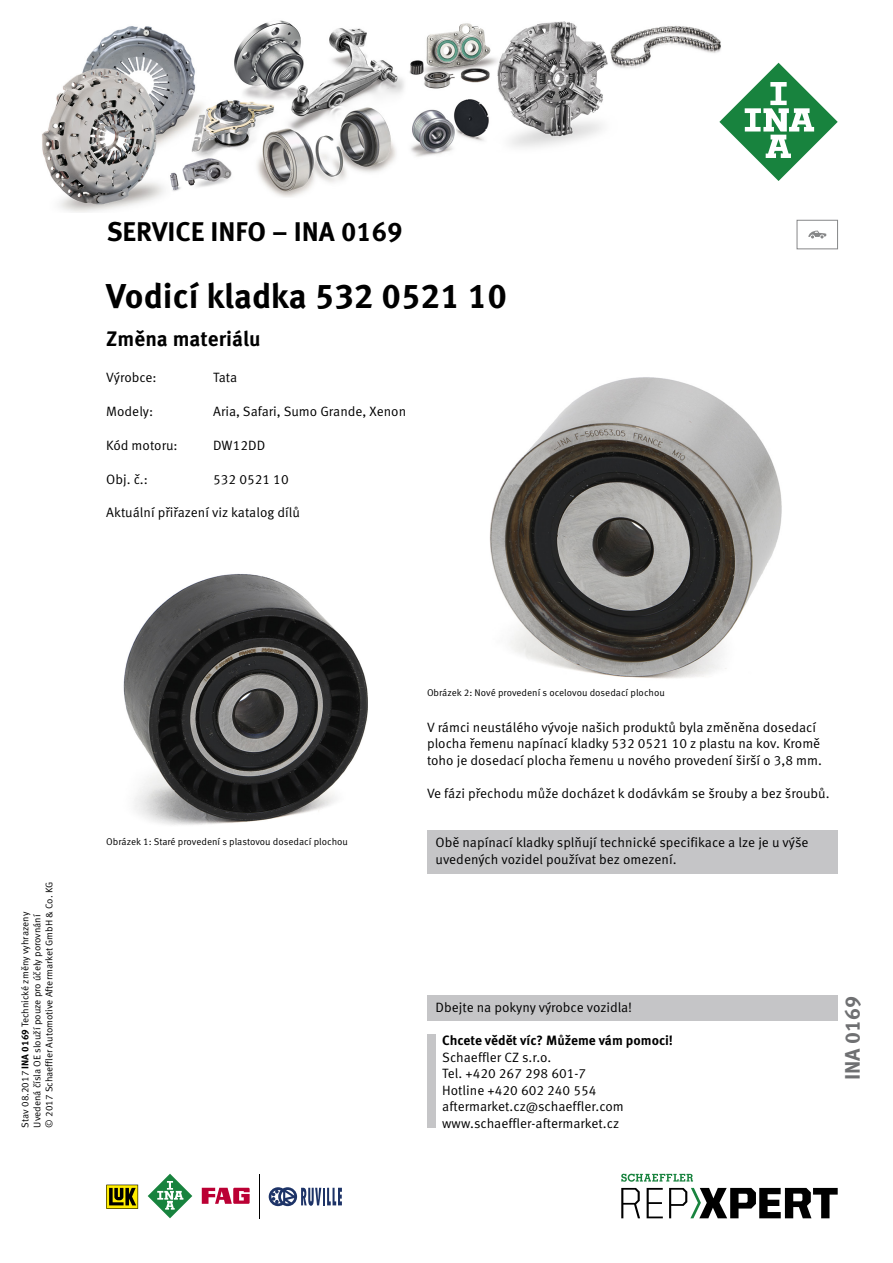
<style>
.page{position:relative;width:893px;height:1263px;background:#fff}
.page>*{position:absolute;margin:0;border:0;box-sizing:border-box;transform-origin:0 0}
.t1{font:700 34.5px "Meta Pro";color:#000}
.t2{font:700 27px "Meta Pro";color:#000}
.t3{font:700 21px "Meta Pro";color:#000}
.t4{font:700 21px "Meta Pro";color:#6f7072}
.t5{font:13.5px/16.5px "Meta Pro Norm";color:#000}
.t6{font:700 13.5px "Meta Pro";color:#000}
.t7{font:9.75px/12px "Meta Pro Norm";color:#000}
.s1{font-family:"Meta Pro";font-weight:700}
</style>
<div class="page">
<div style="left:427px;top:831px;width:411px;height:43px;background:#c5c5c7"></div>
<img style="left:490px;top:377px;width:292px;height:302px">
<img style="left:123px;top:574px;width:245px;height:251px">
<div style="left:427px;top:996px;width:411px;height:25px;background:#c5c5c7"></div>
<div style="left:427px;top:1035px;width:9px;height:93px;background:#c5c5c7"></div>
<div style="left:797px;top:220px;width:41px;height:29px;border:1px solid #868788"></div>
<svg style="left:808px;top:231px;width:18px;height:7px"></svg>
<svg style="left:106px;top:1185px;width:32px;height:24px"></svg>
<svg style="left:148px;top:1174px;width:44px;height:44px"></svg>
<svg style="left:202px;top:1188px;width:48px;height:16px"></svg>
<hr style="left:259px;top:1174px;width:1px;height:44px;background:#000">
<svg style="left:269px;top:1187px;width:73px;height:19px"></svg>
<svg style="left:621px;top:1188px;width:19px;height:30px"></svg>
<svg style="left:647px;top:1188px;width:16px;height:30px"></svg>
<svg style="left:669px;top:1188px;width:169px;height:30px"></svg>
<svg style="left:621px;top:1174px;width:72px;height:8px"></svg>
<img style="left:42px;top:20px;width:737px;height:192px">
<svg style="left:719px;top:63px;width:119px;height:118px"></svg>
<h2 class="t2" style="left:107px;top:210px;width:297px">SERVICE INFO – INA 0169</h2>
<h1 class="t1" style="left:106px;top:269px;width:402px">Vodicí kladka 532 0521 10</h1>
<h3 class="t3" style="left:106px;top:323px;width:156px">Změna materiálu</h3>
<p class="t5" style="left:106px;top:369px;width:52px">Výrobce:</p>
<p class="t5" style="left:213px;top:369px;width:25px">Tata</p>
<p class="t5" style="left:106px;top:403px;width:48px">Modely:</p>
<p class="t5" style="left:213px;top:403px;width:194px">Aria, Safari, Sumo Grande, Xenon</p>
<p class="t5" style="left:106px;top:436px;width:73px">Kód motoru:</p>
<p class="t5" style="left:213px;top:436px;width:53px">DW12DD</p>
<p class="t5" style="left:106px;top:470px;width:43px">Obj. č.:</p>
<p class="t5" style="left:213px;top:470px;width:77px">532 0521 10</p>
<p class="t5" style="left:106px;top:503px;width:195px">Aktuální přiřazení viz katalog dílů</p>
<p class="t7" style="left:19px;top:1127px;width:247px;rotate:-90deg">Stav 08.2017 <span class="s1">INA 0169</span> Technické změny vyhrazeny<br>Uvedená čísla OE slouží pouze pro účely porovnání<br>© 2017 Schaeffler Automotive Aftermarket GmbH &amp; Co. KG</p>
<p class="t7" style="left:106px;top:835px;width:243px">Obrázek 1: Staré provedení s plastovou dosedací plochou</p>
<p class="t7" style="left:427px;top:686px;width:239px">Obrázek 2: Nové provedení s ocelovou dosedací plochou</p>
<p class="t5" style="left:427px;top:718px;width:396px">V rámci neustálého vývoje našich produktů byla změněna dosedací plocha řemenu napínací kladky 532 0521 10 z plastu na kov. Kromě toho je dosedací plocha řemenu u nového provedení širší o 3,8 mm.</p>
<p class="t5" style="left:427px;top:784px;width:404px">Ve fázi přechodu může docházet k dodávkám se šrouby a bez šroubů.</p>
<p class="t5" style="left:436px;top:833px;width:374px">Obě napínací kladky splňují technické specifikace a lze je u výše uvedených vozidel používat bez omezení.</p>
<p class="t5" style="left:436px;top:998px;width:198px">Dbejte na pokyny výrobce vozidla!</p>
<p class="t6" style="left:442px;top:1030px;width:232px">Chcete vědět víc? Můžeme vám pomoci!</p>
<p class="t5" style="left:442px;top:1048px;width:183px">Schaeffler CZ s.r.o.<br>Tel. +420 267 298 601-7<br>Hotline +420 602 240 554 aftermarket.cz@schaeffler.com www.schaeffler-aftermarket.cz</p>
<h3 class="t4" style="left:836px;top:1080px;width:86px;rotate:-90deg">INA 0169</h3>
</div>
